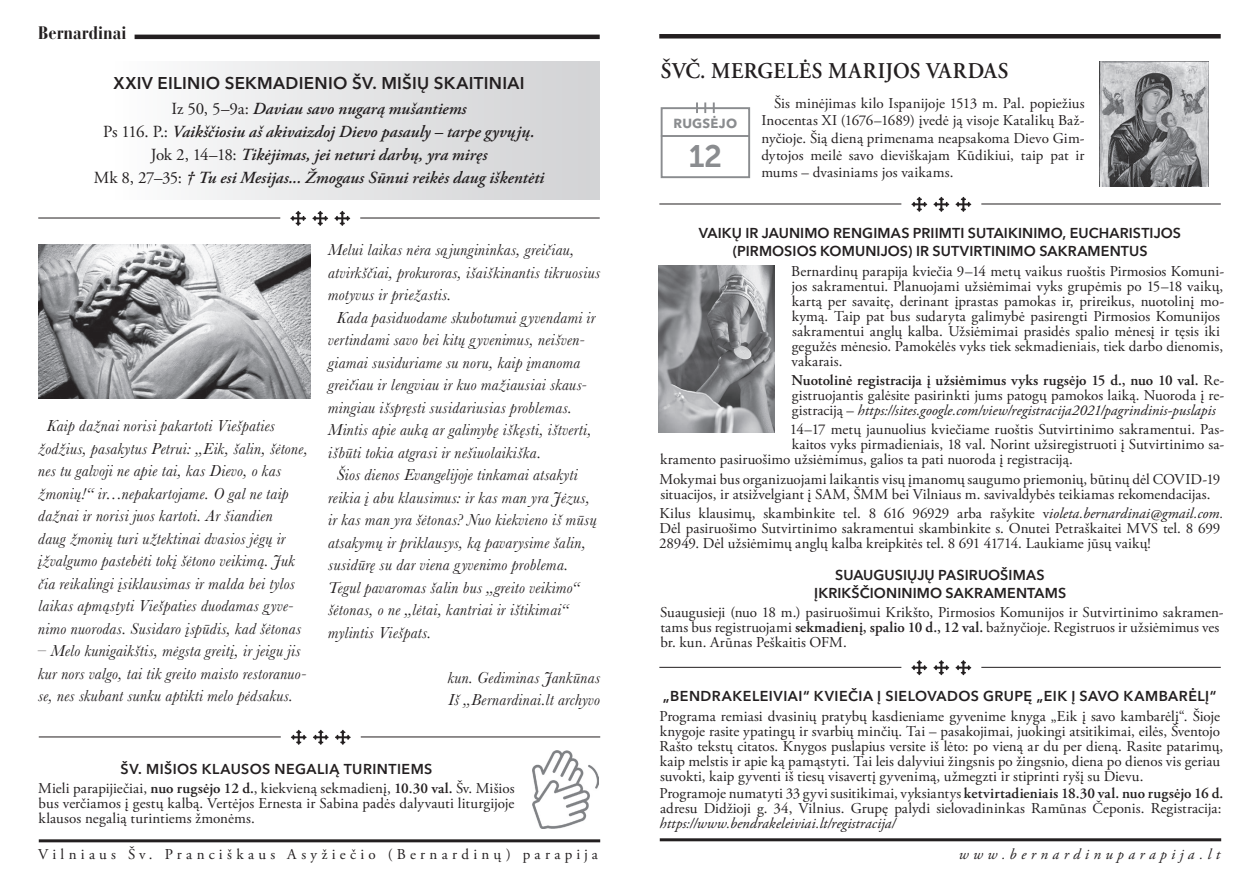
<style>
.page{position:relative;width:1259px;height:893px;background:#fff}
.page>*{position:absolute;margin:0;border:0;box-sizing:border-box;transform-origin:0 0}
.t1{font:30.9px "Museo Sans 700";color:#8a8c8f}
.t2{font:600 22.5px "Adobe Garamond Pro";letter-spacing:.025em;color:#231f20;scale:.94 1}
.t3{font:700 condensed 18px "Bauer Bodoni CE";color:#231f20}
.t4{font:italic 600 16.95px "Adobe Garamond Pro";color:#231f20}
.t5{font:600 16.95px "Avenir Next LT Pro";letter-spacing:.015em;color:#231f20}
.t6{font:italic 16.5px/22.5px "Baskerville";letter-spacing:.02em;color:#231f20}
.t7{font:15px/15px "Adobe Garamond Pro";letter-spacing:.005em;color:#231f20}
.t8{font:15px "Adobe Garamond Pro";letter-spacing:.285em;color:#231f20}
.t9{font:italic 15px "Adobe Garamond Pro";letter-spacing:.3em;color:#231f20}
.t10{font:600 14.25px/18px "Avenir Next LT Pro";letter-spacing:.01em;color:#231f20;text-align:center}
.t11{font:600 14.25px "Avenir Next LT Pro";letter-spacing:.035em;color:#231f20}
.t12{font:700 13.05px "Avenir Next LT Pro";letter-spacing:.015em;color:#8a8c8f}
.s1{font-weight:400;font-style:normal}
.s2{font-weight:600}
.s3{font-style:italic}
</style>
<div class="page">
<hr style="left:135px;top:35px;width:465px;height:4px;background:#231f20">
<div style="left:659px;top:34px;width:561px;height:5px;background:#231f20"></div>
<hr style="left:660px;top:838px;width:561px;height:3px;background:#231f20">
<hr style="left:39px;top:839px;width:561px;height:3px;background:#231f20">
<hr style="left:38px;top:218px;width:242px;height:1px;background:#231f20">
<hr style="left:360px;top:218px;width:240px;height:1px;background:#231f20">
<svg style="left:334px;top:211px;width:16px;height:15px"></svg>
<svg style="left:312px;top:211px;width:16px;height:15px"></svg>
<svg style="left:290px;top:211px;width:16px;height:15px"></svg>
<div style="left:88px;top:61px;width:512px;height:139px;background:linear-gradient(to right,#fefeff,#d0d1d3)"></div>
<div style="left:660px;top:107px;width:90px;height:71px;background:#fff;border:2px solid #8a8c8f"></div>
<hr style="left:661px;top:135px;width:89px;height:2px;background:#8a8c8f">
<svg style="left:696px;top:102px;width:2px;height:11px"></svg>
<svg style="left:704px;top:102px;width:2px;height:11px"></svg>
<svg style="left:713px;top:102px;width:2px;height:11px"></svg>
<hr style="left:659px;top:204px;width:242px;height:1px;background:#231f20">
<hr style="left:981px;top:204px;width:239px;height:1px;background:#231f20">
<svg style="left:955px;top:197px;width:16px;height:15px"></svg>
<svg style="left:933px;top:197px;width:16px;height:15px"></svg>
<svg style="left:911px;top:197px;width:16px;height:15px"></svg>
<hr style="left:659px;top:667px;width:242px;height:1px;background:#231f20">
<hr style="left:981px;top:667px;width:239px;height:1px;background:#231f20">
<svg style="left:955px;top:660px;width:16px;height:15px"></svg>
<svg style="left:933px;top:660px;width:16px;height:15px"></svg>
<svg style="left:911px;top:660px;width:16px;height:15px"></svg>
<hr style="left:39px;top:737px;width:242px;height:1px;background:#231f20">
<hr style="left:361px;top:737px;width:239px;height:1px;background:#231f20">
<svg style="left:335px;top:730px;width:16px;height:15px"></svg>
<svg style="left:313px;top:730px;width:16px;height:15px"></svg>
<svg style="left:291px;top:730px;width:16px;height:15px"></svg>
<img style="left:38px;top:244px;width:272px;height:155px">
<img style="left:659px;top:265px;width:115px;height:167px">
<img style="left:1099px;top:61px;width:109px;height:125px">
<img style="left:532px;top:751px;width:67px;height:77px">
<p class="t3" style="left:38px;top:22px;width:90px">Bernardinai</p>
<p class="t5" style="left:113px;top:72px;width:413px">XXIV EILINIO SEKMADIENIO ŠV. MIŠIŲ SKAITINIAI</p>
<p class="t4" style="left:171px;top:99px;width:297px"><span class="s1">Iz 50, 5–9a:</span> Daviau savo nugarą mušantiems</p>
<p class="t4" style="left:103px;top:122px;width:433px"><span class="s1">Ps 116. P.:</span> Vaikščiosiu aš akivaizdoj Dievo pasauly – tarpe gyvųjų.</p>
<p class="t4" style="left:151px;top:145px;width:338px"><span class="s1">Jok 2, 14–18:</span> Tikėjimas, jei neturi darbų, yra miręs</p>
<p class="t4" style="left:94px;top:168px;width:452px"><span class="s1">Mk 8, 27–35:</span> † Tu esi Mesijas... Žmogaus Sūnui reikės daug iškentėti</p>
<p class="t6" style="left:38px;top:415px;width:271px;text-indent:9px">Kaip dažnai norisi pakartoti Viešpaties žodžius, pasakytus Petrui: „Eik, šalin, šėtone, nes tu galvoji ne apie tai, kas Dievo, o kas žmonių!“ ir…nepakartojame. O gal ne taip dažnai ir norisi juos kartoti. Ar šiandien<br>daug žmonių turi užtektinai dvasios jėgų ir įžvalgumo pastebėti tokį šėtono veikimą. Juk čia reikalingi įsiklausimas ir malda bei tylos laikas apmąstyti Viešpaties duodamas gyve&shy;nimo nuorodas. Susidaro įspūdis, kad šėtonas</p>
<p class="t6" style="left:38px;top:640px;width:270px">– Melo kunigaikštis, mėgsta greitį, ir jeigu jis kur nors valgo, tai tik greito maisto restoranuo&shy;se, nes skubant sunku aptikti melo pėdsakus.</p>
<p class="t6" style="left:328px;top:239px;width:273px">Melui laikas nėra sąjungininkas, greičiau, atvirkščiai, prokuroras, išaiškinantis tikruosius motyvus ir priežastis.</p>
<p class="t6" style="left:328px;top:306px;width:269px;text-indent:9px">Kada pasiduodame skubotumui gyvendami ir vertindami savo bei kitų gyvenimus, neišven&shy;giamai susiduriame su noru, kaip įmanoma greičiau ir lengviau ir kuo mažiausiai skaus&shy;mingiau išspręsti susidariusias problemas.<br>Mintis apie auką ar galimybę iškęsti, ištverti, išbūti tokia atgrasi ir nešiuolaikiška.</p>
<p class="t6" style="left:328px;top:464px;width:270px;text-indent:9px">Šios dienos Evangelijoje tinkamai atsakyti reikia į abu klausimus: ir kas man yra Jėzus, ir kas man yra šėtonas? Nuo kiekvieno iš mūsų atsakymų ir priklausys, ką pavarysime šalin, susidūrę su dar viena gyvenimo problema.<br>Tegul pavaromas šalin bus „greito veikimo“ šėtonas, o ne „lėtai, kantriai ir ištikimai“ mylintis Viešpats.</p>
<p class="t6" style="left:448px;top:666px;width:154px">kun. Gediminas Jankūnas</p>
<p class="t6" style="left:448px;top:689px;width:153px">Iš „Bernardinai.lt archyvo</p>
<p class="t11" style="left:121px;top:760px;width:313px">ŠV. MIŠIOS KLAUSOS NEGALIĄ TURINTIEMS</p>
<p class="t7" style="left:38px;top:782px;width:478px;text-align:justify">Mieli parapijiečiai, <span class="s2">nuo rugsėjo 12 d.</span>, kiekvieną sekmadienį, <span class="s2">10.30 val.</span> Šv. Mišios bus verčiamos į gestų kalbą. Vertėjos Ernesta ir Sabina padės dalyvauti liturgijoje klausos negalią turintiems žmonėms.</p>
<p class="t2" style="left:661px;top:57px;width:371px">ŠVČ. MERGELĖS MARIJOS VARDAS</p>
<p class="t7" style="left:761px;top:95px;width:325px;line-height:17.2px;text-align:justify;text-indent:13px">Šis minėjimas kilo Ispanijoje 1513 m. Pal. popiežius Inocentas XI (1676–1689) įvedė ją visoje Katalikų Baž&shy;nyčioje. Šią dieną primenama neapsakoma Dievo Gim&shy;dytojos meilė savo dieviškajam Kūdikiui, taip pat ir mums – dvasiniams jos vaikams.</p>
<p class="t12" style="left:673px;top:116px;width:65px">RUGSĖJO</p>
<p class="t1" style="left:688px;top:139px;width:35px">12</p>
<p class="t10" style="left:699px;top:224px;width:484px">VAIKŲ IR JAUNIMO RENGIMAS PRIIMTI SUTAIKINIMO, EUCHARISTIJOS (PIRMOSIOS KOMUNIJOS) IR SUTVIRTINIMO SAKRAMENTUS</p>
<p class="t7" style="left:791px;top:264px;width:434px">Bernardinų parapija kviečia 9–14 metų vaikus ruoštis Pirmosios Komuni&shy;jos sakramentui. Planuojami užsiėmimai vyks grupėmis po 15–18 vaikų, kartą per savaitę, derinant įprastas pamokas ir, prireikus, nuotolinį mo&shy;kymą. Taip pat bus sudaryta galimybė pasirengti Pirmosios Komunijos sakramentui anglų kalba. Užsiėmimai prasidės spalio mėnesį ir tęsis iki gegužės mėnesio. Pamokėlės vyks tiek sekmadieniais, tiek darbo dienomis, vakarais.</p>
<p class="t7" style="left:791px;top:373px;width:434px;text-align:justify"><span class="s2">Nuotolinė registracija į užsiėmimus vyks rugsėjo 15 d., nuo 10 val.</span> Re&shy;gistruojantis galėsite pasirinkti jums patogų pamokos laiką. Nuoroda į re&shy;gistraciją – <span class="s3">https://sites.google.com/view/registracija2021/pagrindinis-puslapis</span></p>
<p class="t7" style="left:790px;top:423px;width:436px">14–17 metų jaunuolius kviečiame ruoštis Sutvirtinimo sakramentui. Pas-</p>
<p class="t7" style="left:792px;top:438px;width:434px">kaitos vyks pirmadieniais, 18 val. Norint užsiregistruoti į Sutvirtinimo sa-</p>
<p class="t7" style="left:660px;top:453px;width:414px">kramento pasiruošimo užsiėmimus, galios ta pati nuoroda į registraciją.</p>
<p class="t7" style="left:659px;top:472px;width:562px">Mokymai bus organizuojami laikantis visų įmanomų saugumo priemonių, būtinų dėl COVID-19 situacijos, ir atsižvelgiant į SAM, ŠMM bei Vilniaus m. savivaldybės teikiamas rekomendacijas.</p>
<p class="t7" style="left:659px;top:506px;width:566px">Kilus klausimų, skambinkite tel. 8 616 96929 arba rašykite v<span class="s3">ioleta.bernardinai@gmail.com.<br></span>Dėl pasiruošimo Sutvirtinimo sakramentui skambinkite s. Onutei Petraškaitei MVS tel. 8 699<br>28949. Dėl užsiėmimų anglų kalba kreipkitės tel. 8 691 41714. Laukiame jūsų vaikų!</p>
<p class="t10" style="left:814px;top:566px;width:253px">SUAUGUSIŲJŲ PASIRUOŠIMAS<br>ĮKRIKŠČIONINIMO SAKRAMENTAMS</p>
<p class="t7" style="left:660px;top:605px;width:565px">Suaugusieji (nuo 18 m.) pasiruošimui Krikšto, Pirmosios Komunijos ir Sutvirtinimo sakramen&shy;tams bus registruojami <span class="s2">sekmadienį, spalio 10 d., 12 val.</span> bažnyčioje. Registruos ir užsiėmimus ves br. kun. Arūnas Peškaitis OFM.</p>
<p class="t11" style="left:663px;top:688px;width:555px">„BENDRAKELEIVIAI“ KVIEČIA Į SIELOVADOS GRUPĘ „EIK Į SAVO KAMBARĖLĮ“</p>
<p class="t7" style="left:659px;top:709px;width:565px">Programa remiasi dvasinių pratybų kasdieniame gyvenime knyga „Eik į savo kambarėlį“. Šioje knygoje rasite ypatingų ir svarbių minčių. Tai – pasakojimai, juokingi atsitikimai, eilės, Šventojo Rašto tekstų citatos. Knygos puslapius versite iš lėto: po vieną ar du per dieną. Rasite patarimų, kaip melstis ir apie ką pamąstyti. Tai leis dalyviui žingsnis po žingsnio, diena po dienos vis geriau suvokti, kaip gyventi iš tiesų visavertį gyvenimą, užmegzti ir stiprinti ryšį su Dievu.</p>
<p class="t7" style="left:659px;top:786px;width:565px">Programoje numatyti 33 gyvi susitikimai, vyksiantys <span class="s2">ketvirtadieniais 18.30 val. nuo rugsėjo 16 d. </span>adresu Didžioji g. 34, Vilnius. Grupę palydi sielovadininkas Ramūnas Čeponis. Registracija: <span class="s3">https://www.bendrakeleiviai.lt/registracija/</span></p>
<p class="t8" style="left:38px;top:845px;width:561px">Vilniaus Šv. Pranciškaus Asyžiečio (Bernardinų) parapija</p>
<p class="t9" style="left:958px;top:845px;width:263px">www.bernardinuparapija.lt</p>
</div>
